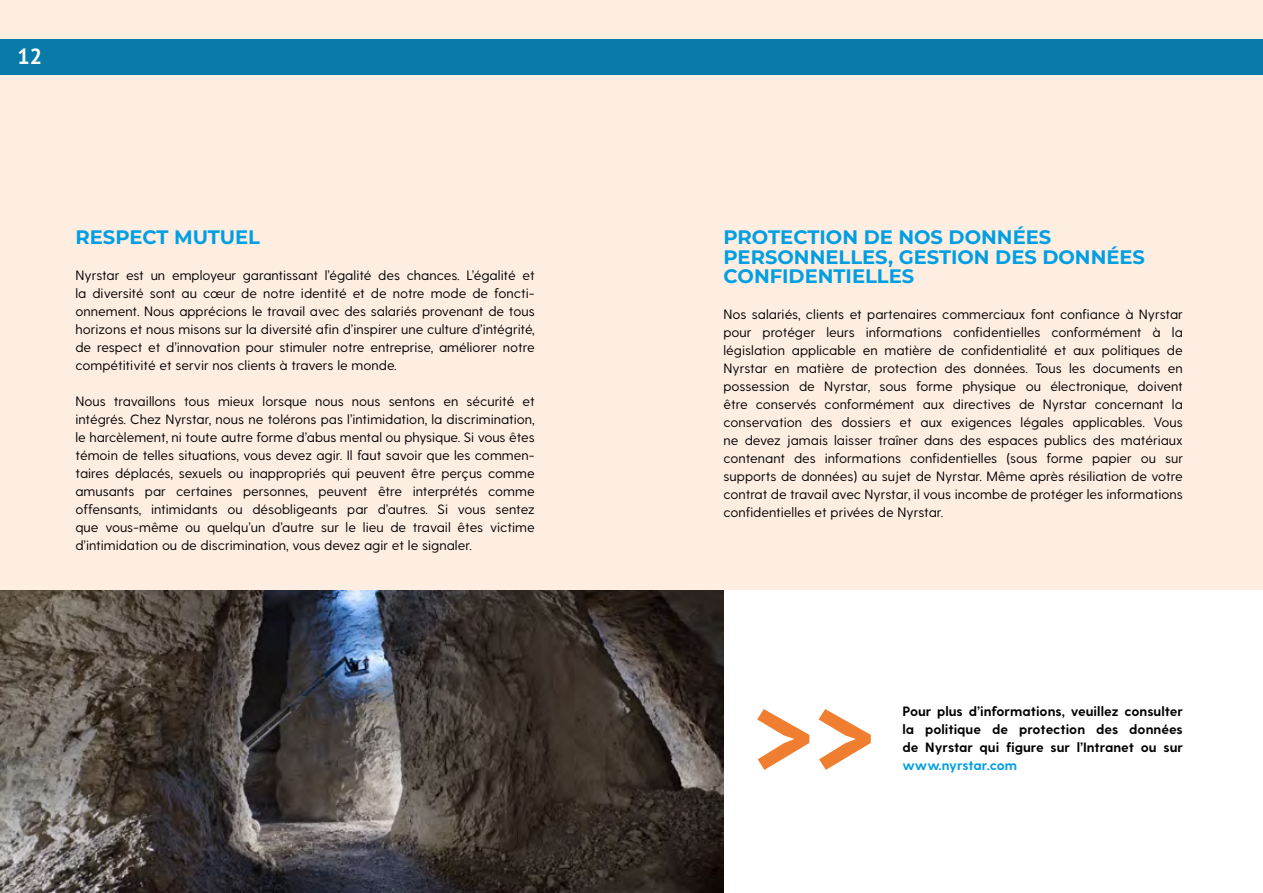
<style>
.page{position:relative;width:1263px;height:893px;background:#fff}
.page>*{position:absolute;margin:0;border:0;box-sizing:border-box;transform-origin:0 0}
.t1{font:700 21.75px "PT Sans";color:#fff}
.t2{font:700 19.5px/19.5px "Montserrat";color:#009fe3}
.t3{font:13.5px/18px "Greycliff CF";color:#000;text-align:justify}
.t4{font:700 13.5px/18px "Greycliff CF";color:#000;text-align:justify}
.t5{font:700 13.5px "Greycliff CF";color:#009fe3}
</style>
<div class="page">
<div style="left:0;top:0;width:1263px;height:590px;background:#feede1"></div>
<svg style="left:757px;top:709px;width:114px;height:61px"></svg>
<div style="left:0;top:39px;width:1263px;height:36px;background:#097ba9"></div>
<img style="left:0;top:590px;width:723px;height:303px">
<h1 class="t1" style="left:17px;top:42px;width:26px">12</h1>
<h2 class="t2" style="left:75px;top:227px;width:186px">RESPECT MUTUEL</h2>
<p class="t3" style="left:75px;top:267px;width:461px">Nyrstar est un employeur garantissant l’égalité des chances. L’égalité et la diversité sont au cœur de notre identité et de notre mode de foncti&shy;onnement. Nous apprécions le travail avec des salariés provenant de tous horizons et nous misons sur la diversité afin d’inspirer une culture d’intégrité, de respect et d’innovation pour stimuler notre entreprise, améliorer notre compétitivité et servir nos clients à travers le monde.</p>
<p class="t3" style="left:75px;top:393px;width:461px">Nous travaillons tous mieux lorsque nous nous sentons en sécurité et intégrés. Chez Nyrstar, nous ne tolérons pas l’intimidation, la discrimination, le harcèlement, ni toute autre forme d’abus mental ou physique. Si vous êtes témoin de telles situations, vous devez agir. Il faut savoir que les commen&shy;taires déplacés, sexuels ou inappropriés qui peuvent être perçus comme amusants par certaines personnes, peuvent être interprétés comme offensants, intimidants ou désobligeants par d’autres. Si vous sentez que vous-même ou quelqu’un d’autre sur le lieu de travail êtes victime d’intimidation ou de discrimination, vous devez agir et le signaler.</p>
<h2 class="t2" style="left:723px;top:227px;width:423px">PROTECTION DE NOS DONNÉES<br>PERSONNELLES, GESTION DES DONNÉES<br>CONFIDENTIELLES</h2>
<p class="t3" style="left:723px;top:306px;width:461px">Nos salariés, clients et partenaires commerciaux font confiance à Nyrstar pour protéger leurs informations confidentielles conformément à la législation applicable en matière de confidentialité et aux politiques de Nyrstar en matière de protection des données. Tous les documents en possession de Nyrstar, sous forme physique ou électronique, doivent être conservés conformément aux directives de Nyrstar concernant la conservation des dossiers et aux exigences légales applicables. Vous ne devez jamais laisser traîner dans des espaces publics des matériaux contenant des informations confidentielles (sous forme papier ou sur supports de données) au sujet de Nyrstar. Même après résiliation de votre contrat de travail avec Nyrstar, il vous incombe de protéger les informations confidentielles et privées de Nyrstar.</p>
<p class="t4" style="left:902px;top:703px;width:282px">Pour plus d’informations, veuillez consulter la politique de protection des données de Nyrstar qui figure sur l’Intranet ou sur</p>
<p class="t5" style="left:902px;top:757px;width:116px">www.nyrstar.com</p>
</div>
